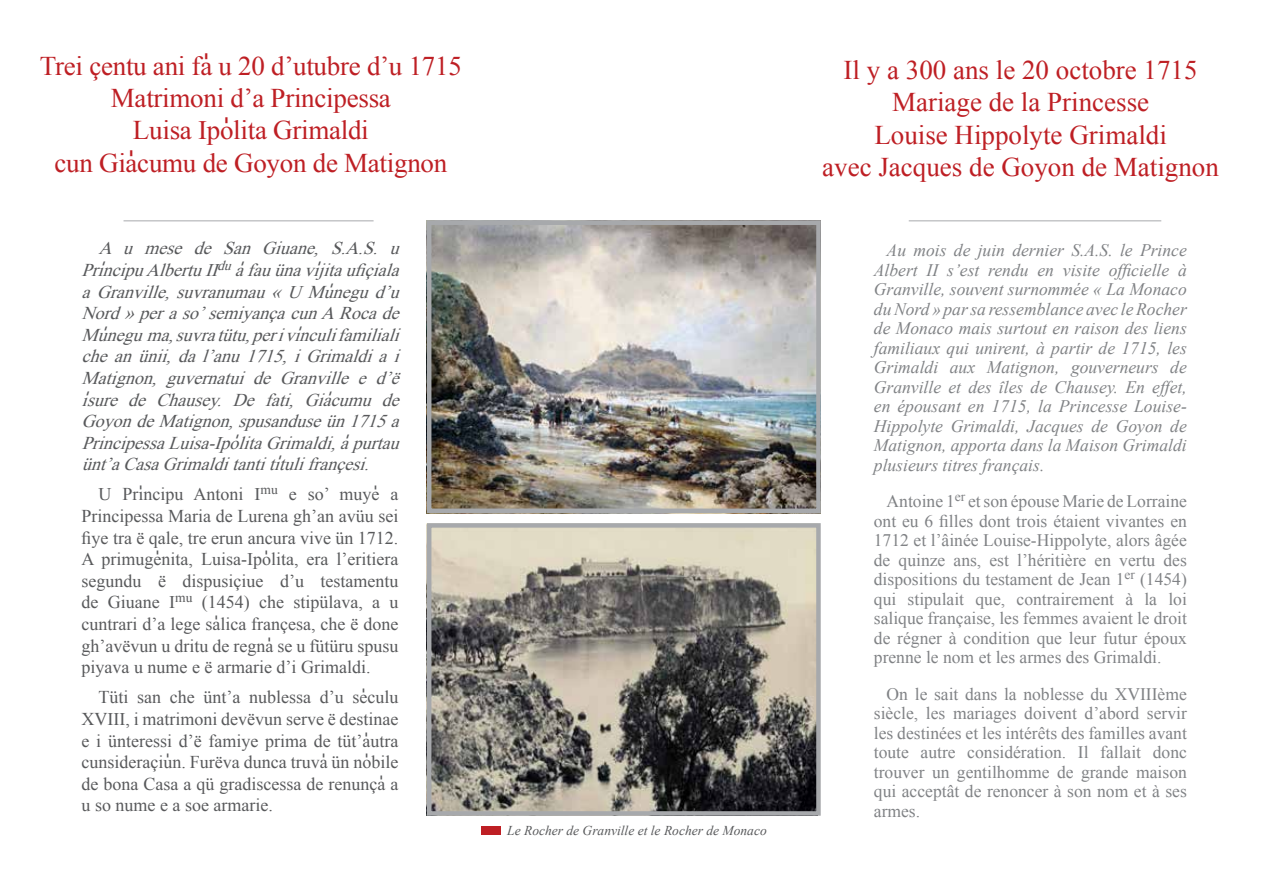
<style>
.page{position:relative;width:1263px;height:893px;background:#fff}
.page>*{position:absolute;margin:0;border:0;box-sizing:border-box;transform-origin:0 0}
.t1{font:27px/32.4px "Tempu";letter-spacing:-.01em;color:#be1f24;text-align:center}
.t2{font:27px/32.4px "Times New Roman";color:#be1f24;text-align:center}
.t3{font:18px/21.6px "Tempu";color:#58595b;text-align:justify}
.t4{font:italic 18px/21.6px "Tempu";color:#58595b;text-align:justify}
.t5{font:17.55px/19.5px "Times New Roman";color:#808285;text-align:justify}
.t6{font:italic 17.55px/19.5px "Times New Roman";color:#808285;text-align:justify}
.t7{font:italic 13.5px "Times New Roman";color:#58595b}
</style>
<div class="page">
<img style="left:432px;top:528px;width:384px;height:283px">
<div style="left:427px;top:523px;width:394px;height:293px;border:4px solid #a7a9ac"></div>
<div style="left:481px;top:826px;width:19px;height:9px;background:#be1f24"></div>
<img style="left:432px;top:225px;width:384px;height:283px">
<div style="left:427px;top:220px;width:394px;height:293px;border:4px solid #a7a9ac"></div>
<hr style="left:124px;top:220px;width:250px;height:1px;background:#a7a9ac">
<hr style="left:909px;top:220px;width:252px;height:1px;background:#a7a9ac">
<h1 class="t1" style="left:40px;top:49px;width:423px">Trei çentu ani fà u 20 d’utubre d’u 1715<br>Matrimoni d’a Principessa<br>Luisa Ipòlita Grimaldi<br>cun Giàcumu de Goyon de Matignon</h1>
<p class="t4" style="left:82px;top:237px;width:326px;text-indent:17px">A u mese de San Giuane, S.A.S. u PrìncipuAlbertuII<sup>du</sup>àfauünavìj itaufiçiala aGranville,suvranumau«UMùnegud’u Nord»peraso’semiyançacunARocade Mùneguma,suvratütu,perivìnculifamiliali cheanünii,dal’anu1715,iGrimaldiai Matignon, guvernatui de Granville e d’ë ìsure de Chausey. De fati, Giàcumu de GoyondeMatignon,spusanduseün1715a PrincipessaLuisa-IpòlitaGrimaldi,àpurtau ünt’aCasaGrimalditantitìtulifrançesi.</p>
<p class="t3" style="left:82px;top:483px;width:318px;text-indent:17px">U Prìncipu Antoni I<sup>mu</sup> e so’ muyè a Principessa Maria de Lurena gh’an avüu sei fiye tra ë qale, tre erun ancura vive ün 1712.<br>A primugènita, Luisa-Ipòlita, era l’eritiera segundu ë dispusiçiue d’u testamentu de Giuane I<sup>mu</sup> (1454) che stipülava, a u cuntrari d’a lege sàlica françesa, che ë done gh’avëvun u dritu de regnà se u fütüru spusu piyava u nume e ë armarie d’i Grimaldi.</p>
<p class="t3" style="left:82px;top:686px;width:318px;text-indent:17px">Tüti san che ünt’a nublessa d’u sèculu XVIII, i matrimoni devëvun serve ë destinae e i ünteressi d’ë famiye prima de tüt’àutra cunsideraçiùn. Furëva dunca truvà ün nòbile de bona Casa a qü gradiscessa de renunçà a u so nume e a soe armarie.</p>
<p class="t7" style="left:507px;top:821px;width:261px">Le Rocher de Granville et le Rocher de Monaco</p>
<h1 class="t2" style="left:822px;top:53px;width:398px">Il y a 300 ans le 20 octobre 1715<br>Mariage de la Princesse<br>Louise Hippolyte Grimaldi<br>avec Jacques de Goyon de Matignon</h1>
<p class="t6" style="left:874px;top:240px;width:314px;text-indent:13px">Au mois de juin dernier S.A.S. le Prince Albert II s’est rendu en visite officielle à Granville, souvent surnommée « La Monaco du Nord » par sa ressemblance avec le Rocher de Monaco mais surtout en raison des liens familiaux qui unirent, à partir de 1715, les Grimaldi aux Matignon, gouverneurs de Granville et des îles de Chausey. En effet, en épousant en 1715, la Princesse Louise-Hippolyte Grimaldi, Jacques de Goyon de Matignon, apporta dans la Maison Grimaldi plusieurs titres français.</p>
<p class="t5" style="left:874px;top:491px;width:315px;text-indent:13px">Antoine 1<sup>er</sup> et son épouse Marie de Lorraine ont eu 6 filles dont trois étaient vivantes en 1712 et l’âinée Louise-Hippolyte, alors âgée de quinze ans, est l’héritière en vertu des dispositions du testament de Jean 1<sup>er</sup> (1454) qui stipulait que, contrairement à la loi salique française, les femmes avaient le droit de régner à condition que leur futur époux prenne le nom et les armes des Grimaldi.</p>
<p class="t5" style="left:874px;top:683px;width:315px;text-indent:13px">On le sait dans la noblesse du XVIIIème siècle, les mariages doivent d’abord servir les destinées et les intérêts des familles avant toute autre considération. Il fallait donc trouver un gentilhomme de grande maison qui acceptât de renoncer à son nom et à ses armes.</p>
</div>
